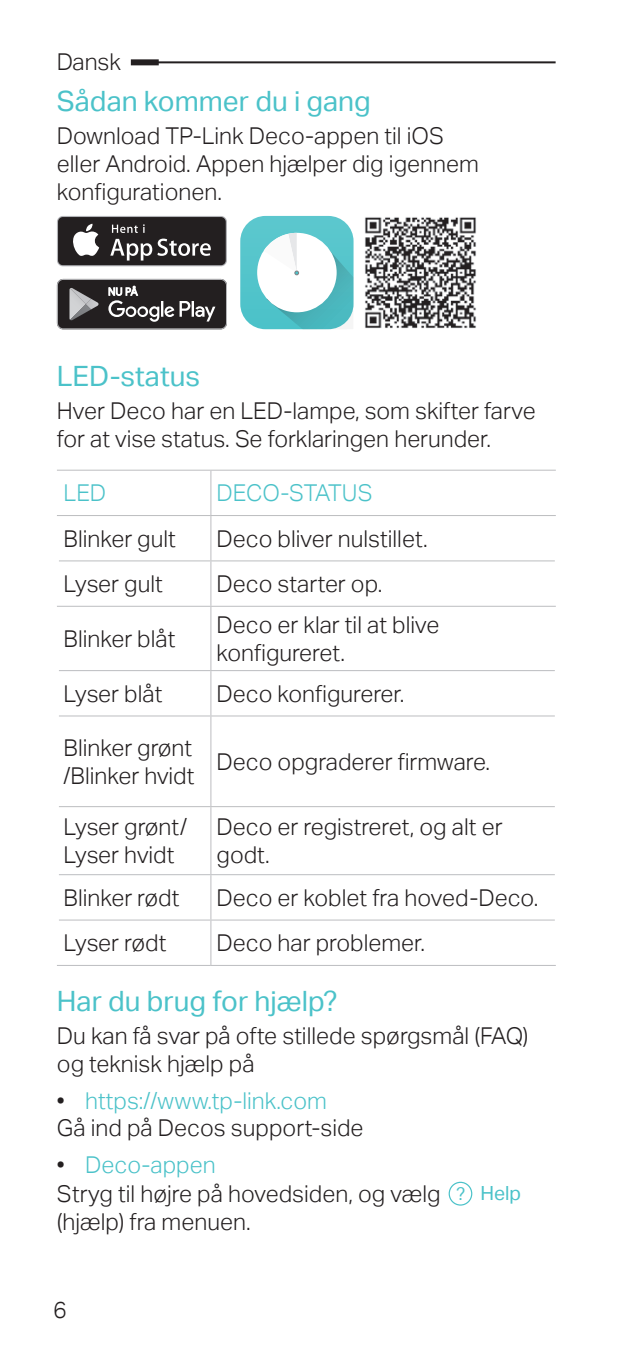
<style>
.page{position:relative;width:635px;height:1361px;background:#fff}
.page>*{position:absolute;margin:0;border:0;box-sizing:border-box;transform-origin:0 0}
.t1{font:28px "TP Link Aktiv Regular";color:#4bc2c9}
.t2{font:23.2px/28px "TP Link Aktiv Light";color:#231f20}
.t3{font:23.2px "TP Link Aktiv Light";letter-spacing:-.005em;color:#4bc2c9}
.s1{color:#4bc2c9}
.s2{font-family:"TP Link Aktiv Regular";font-size:17.6px;color:#4bc2c9}
.s3{font-family:"TP Link Aktiv Regular";font-size:19.6px;color:#4bc2c9}
</style>
<div class="page">
<svg style="left:240px;top:216px;width:114px;height:113px"></svg>
<svg style="left:57px;top:216px;width:170px;height:50px"></svg>
<div style="left:58px;top:217px;width:168px;height:48px;background:#231f20;border-radius:5px"></div>
<svg style="left:73px;top:224px;width:26px;height:32px"></svg>
<svg style="left:110px;top:239px;width:101px;height:21px"></svg>
<svg style="left:112px;top:224px;width:33px;height:9px"></svg>
<svg style="left:57px;top:279px;width:170px;height:50px;background:#484546"></svg>
<img style="left:365px;top:217px;width:111px;height:112px">
<hr style="left:211px;top:469px;width:345px;height:2px;background:#bcbdc0">
<hr style="left:211px;top:515px;width:345px;height:1px;background:#bcbdc0">
<hr style="left:211px;top:560px;width:344px;height:1px;background:#bcbdc0">
<hr style="left:211px;top:670px;width:344px;height:1px;background:#bcbdc0">
<hr style="left:211px;top:715px;width:344px;height:1px;background:#bcbdc0">
<hr style="left:211px;top:806px;width:344px;height:1px;background:#bcbdc0">
<hr style="left:211px;top:874px;width:344px;height:1px;background:#bcbdc0">
<hr style="left:211px;top:919px;width:344px;height:1px;background:#bcbdc0">
<hr style="left:211px;top:964px;width:345px;height:2px;background:#bcbdc0">
<hr style="left:57px;top:469px;width:154px;height:2px;background:#bcbdc0">
<hr style="left:210px;top:471px;width:2px;height:44px;background:#bcbdc0">
<hr style="left:57px;top:515px;width:154px;height:1px;background:#bcbdc0">
<hr style="left:210px;top:516px;width:2px;height:44px;background:#bcbdc0">
<hr style="left:59px;top:560px;width:152px;height:1px;background:#bcbdc0">
<hr style="left:210px;top:561px;width:2px;height:45px;background:#bcbdc0">
<hr style="left:210px;top:607px;width:2px;height:63px;background:#bcbdc0">
<hr style="left:59px;top:670px;width:152px;height:1px;background:#bcbdc0">
<hr style="left:210px;top:671px;width:2px;height:44px;background:#bcbdc0">
<hr style="left:59px;top:715px;width:152px;height:1px;background:#bcbdc0">
<hr style="left:210px;top:716px;width:2px;height:90px;background:#bcbdc0">
<hr style="left:59px;top:806px;width:152px;height:1px;background:#bcbdc0">
<hr style="left:210px;top:807px;width:2px;height:67px;background:#bcbdc0">
<hr style="left:59px;top:874px;width:152px;height:1px;background:#bcbdc0">
<hr style="left:210px;top:875px;width:2px;height:44px;background:#bcbdc0">
<hr style="left:59px;top:919px;width:152px;height:1px;background:#bcbdc0">
<hr style="left:210px;top:920px;width:2px;height:45px;background:#bcbdc0">
<hr style="left:57px;top:964px;width:154px;height:2px;background:#bcbdc0">
<hr style="left:57px;top:605px;width:154px;height:2px;background:#bcbdc0">
<hr style="left:211px;top:605px;width:345px;height:2px;background:#bcbdc0">
<div style="left:449px;top:1181px;width:23px;height:24px;border:1px solid #4bc2c9;border-radius:50%"></div>
<hr style="left:133px;top:61px;width:423px;height:2px;background:#231f20">
<div style="left:131px;top:59px;width:28px;height:6px;background:#231f20"></div>
<p class="t2" style="left:57px;top:48px;width:66px">Dansk</p>
<p class="t1" style="left:57px;top:85px;width:315px">Sådan kommer du i gang</p>
<p class="t2" style="left:57px;top:122px;width:423px">Download TP-Link Deco-appen til iOS eller Android. Appen hjælper dig igennem konfigurationen.</p>
<p class="t1" style="left:57px;top:359px;width:145px">LED-status</p>
<p class="t2" style="left:57px;top:397px;width:480px">Hver Deco har en LED-lampe, som skifter farve for at vise status. Se forklaringen herunder.</p>
<p class="t3" style="left:64px;top:479px;width:44px">LED</p>
<p class="t3" style="left:217px;top:479px;width:158px">DECO-STATUS</p>
<p class="t2" style="left:64px;top:524px;width:114px">Blinker gult</p>
<p class="t2" style="left:217px;top:524px;width:213px">Deco bliver nulstillet.</p>
<p class="t2" style="left:64px;top:570px;width:101px">Lyser gult</p>
<p class="t2" style="left:217px;top:570px;width:167px">Deco starter op.</p>
<p class="t2" style="left:64px;top:625px;width:113px">Blinker blåt</p>
<p class="t2" style="left:217px;top:611px;width:224px">Deco er klar til at blive konfigureret.</p>
<p class="t2" style="left:64px;top:679px;width:100px">Lyser blåt</p>
<p class="t2" style="left:217px;top:679px;width:189px">Deco konfigurerer.</p>
<p class="t2" style="left:64px;top:733px;width:132px">Blinker grønt /Blinker hvidt</p>
<p class="t2" style="left:217px;top:747px;width:275px">Deco opgraderer firmware.</p>
<p class="t2" style="left:64px;top:813px;width:125px">Lyser grønt/<br>Lyser hvidt</p>
<p class="t2" style="left:217px;top:813px;width:287px">Deco er registreret, og alt er godt.</p>
<p class="t2" style="left:64px;top:883px;width:117px">Blinker rødt</p>
<p class="t2" style="left:217px;top:883px;width:323px">Deco er koblet fra hoved-Deco.</p>
<p class="t2" style="left:64px;top:929px;width:104px">Lyser rødt</p>
<p class="t2" style="left:217px;top:929px;width:210px">Deco har problemer.</p>
<p class="t1" style="left:57px;top:985px;width:282px">Har du brug for hjælp?</p>
<p class="t2" style="left:57px;top:1022px;width:473px">Du kan få svar på ofte stillede spørgsmål (FAQ) og teknisk hjælp på</p>
<p class="t2" style="left:57px;top:1086px;width:308px">• <span class="s1">https://www.tp-link.com<br></span>Gå ind på Decos support-side</p>
<p class="t2" style="left:57px;top:1150px;width:466px">• <span class="s1">Deco-appen<br></span>Stryg til højre på hovedsiden, og vælg <span class="s2">?</span> <span class="s3">Help </span>(hjælp) fra menuen.</p>
<p class="t2" style="left:53px;top:1296px;width:15px">6</p>
</div>
